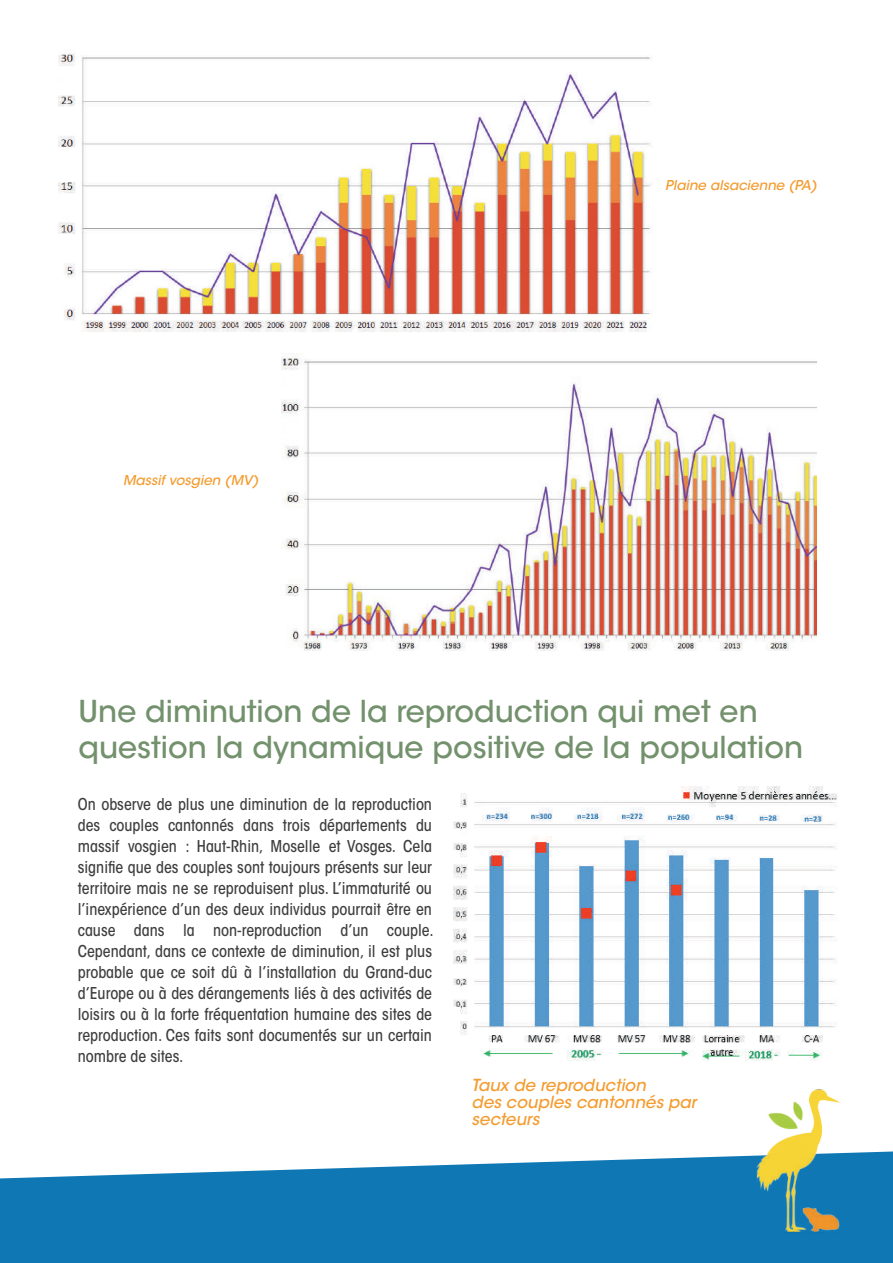
<style>
.page{position:relative;width:893px;height:1263px;background:#fff}
.page>*{position:absolute;margin:0;border:0;box-sizing:border-box;transform-origin:0 0}
.t1{font:500 30px/36px "ITC Avant Garde Std";color:#73916c}
.t2{font:italic 500 16.5px/17.1px "ITC Avant Garde Std";color:#f39c30}
.t3{font:500 condensed 16.2px/21px "ITC Avant Garde Std";letter-spacing:-.005em;color:#3e3e3f;text-align:justify}
.t4{font:italic 500 13.5px "ITC Avant Garde Std";color:#f39c30}
</style>
<div class="page">
<svg style="left:0;top:1151px;width:893px;height:112px;background:#2f8abe"></svg>
<img style="left:721px;top:1089px;width:134px;height:168px">
<img style="left:58px;top:54px;width:594px;height:278px">
<img style="left:282px;top:353px;width:534px;height:297px">
<img style="left:454px;top:787px;width:383px;height:274px">
<p class="t4" style="left:123px;top:475px;width:137px">Massif vosgien (MV)</p>
<p class="t4" style="left:665px;top:180px;width:153px">Plaine alsacienne (PA)</p>
<h1 class="t1" style="left:79px;top:697px;width:726px">Une diminution de la reproduction qui met en question la dynamique positive de la population</h1>
<p class="t3" style="left:78px;top:796px;width:357px">On observe de plus une diminution de la reproduction des couples cantonnés dans trois départements du massif vosgien : Haut-Rhin, Moselle et Vosges. Cela signifie que des couples sont toujours présents sur leur territoire mais ne se reproduisent plus. L’immaturité ou l’inexpérience d’un des deux individus pourrait être en cause dans la non-reproduction d’un couple.<br>Cependant, dans ce contexte de diminution, il est plus probable que ce soit dû à l’installation du Grand-duc d’Europe ou à des dérangements liés à des activités de loisirs ou à la forte fréquentation humaine des sites de reproduction. Ces faits sont documentés sur un certain nombre de sites.</p>
<p class="t2" style="left:472px;top:1078px;width:226px">Taux de reproduction<br>des couples cantonnés par secteurs</p>
</div>
